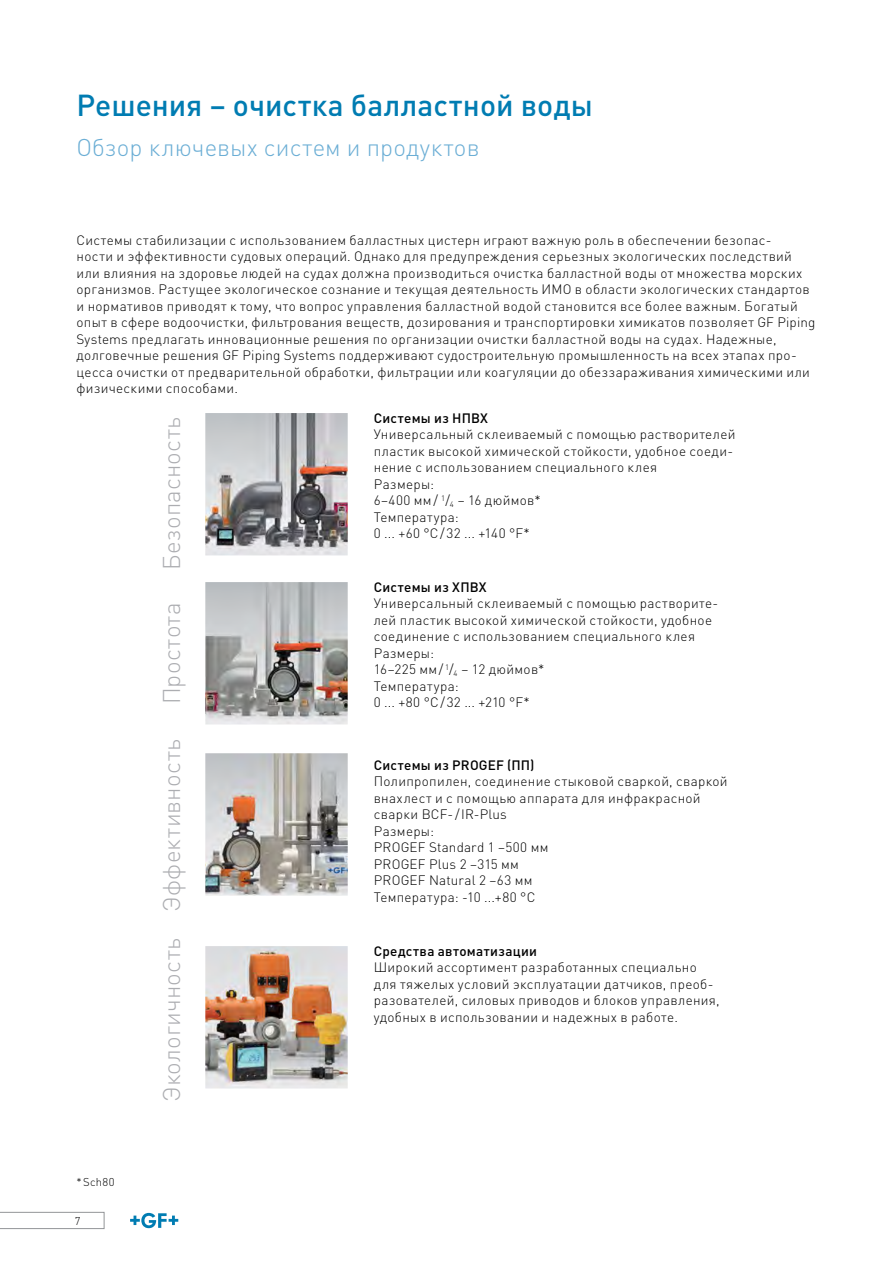
<style>
.page{position:relative;width:893px;height:1263px;background:#fff}
.page>*{position:absolute;margin:0;border:0;box-sizing:border-box;transform-origin:0 0}
.t1{font:500 30px "DIN Pro";color:#007cb2}
.t2{font:300 24px "DIN Pro";letter-spacing:.01em;color:#acadb1}
.t3{font:300 24px "DIN Pro";letter-spacing:.005em;color:#6baed5}
.t4{font:300 13.5px/16.5px "DIN Pro";letter-spacing:.025em;color:#000}
.t5{font:500 13.5px "DIN Pro";letter-spacing:.02em;color:#000}
.t6{font:300 11.25px "DIN Pro";letter-spacing:.03em;color:#000}
</style>
<div class="page">
<div style="left:0;top:1212px;width:104px;height:17px;border:1px solid #939598"></div>
<svg style="left:130px;top:1213px;width:48px;height:15px"></svg>
<img style="left:205px;top:413px;width:143px;height:142px">
<img style="left:205px;top:946px;width:143px;height:142px">
<img style="left:205px;top:582px;width:143px;height:142px">
<img style="left:205px;top:753px;width:143px;height:143px">
<h1 class="t1" style="left:77px;top:85px;width:518px">Решения – очистка балластной воды</h1>
<h2 class="t3" style="left:77px;top:131px;width:404px">Обзор ключевых систем и продуктов</h2>
<p class="t4" style="left:77px;top:231px;width:740px">Системы стабилизации с использованием балластных цистерн играют важную роль в обеспечении безопас-<br>ности и эффективности судовых операций. Однако для предупреждения серьезных экологических последствий или влияния на здоровье людей на судах должна производиться очистка балластной воды от множества морских организмов. Растущее экологическое сознание и текущая деятельность ИМО в области экологических стандартов и нормативов приводят к тому, что вопрос управления балластной водой становится все более важным. Богатый опыт в сфере водоочистки, фильтрования веществ, дозирования и транспортировки химикатов позволяет GF Piping Systems предлагать инновационные решения по организации очистки балластной воды на судах. Надежные, долговечные решения GF Piping Systems поддерживают судостроительную промышленность на всех этапах про&shy;цесса очистки от предварительной обработки, фильтрации или коагуляции до обеззараживания химическими или физическими способами.</p>
<p class="t5" style="left:374px;top:409px;width:116px">Системы из НПВХ</p>
<p class="t4" style="left:374px;top:426px;width:363px">Универсальный склеиваемый с помощью растворителей пластик высокой химической стойкости, удобное соеди&shy;нение с использованием специального клея<br>Размеры:<br>6–400 мм/ <sup>1</sup>/<sub>4</sub> – 16 дюймов*<br>Температура:<br>0 ... +60 °C/32 ... +140 °F*</p>
<h2 class="t2" style="left:155px;top:570px;width:155px;rotate:-90deg">Безопасность</h2>
<h2 class="t2" style="left:155px;top:704px;width:103px;rotate:-90deg">Простота</h2>
<h2 class="t2" style="left:155px;top:912px;width:174px;rotate:-90deg">Эффективность</h2>
<p class="t5" style="left:374px;top:578px;width:114px">Системы из ХПВХ</p>
<p class="t4" style="left:374px;top:595px;width:346px">Универсальный склеиваемый с помощью растворите&shy;лей пластик высокой химической стойкости, удобное соединение с использованием специального клея<br>Размеры:<br>16–225 мм/ <sup>1</sup>/<sub>4</sub> – 12 дюймов*<br>Температура:<br>0 ... +80 °C/32 ... +210 °F*</p>
<p class="t5" style="left:374px;top:756px;width:162px">Системы из PROGEF (ПП)</p>
<p class="t4" style="left:374px;top:773px;width:355px">Полипропилен, соединение стыковой сваркой, сваркой внахлест и с помощью аппарата для инфракрасной сварки BCF-/IR-Plus<br>Размеры:<br>PROGEF Standard 1 –500 мм<br>PROGEF Plus 2 –315 мм<br>PROGEF Natural 2 –63 мм<br>Температура: -10 ...+80 °C</p>
<p class="t6" style="left:77px;top:1175px;width:40px">*Sch80</p>
<p class="t6" style="left:75px;top:1213px;width:7px">7</p>
<h2 class="t2" style="left:155px;top:1102px;width:166px;rotate:-90deg">Экологичность</h2>
<p class="t5" style="left:374px;top:942px;width:165px">Средства автоматизации</p>
<p class="t4" style="left:374px;top:959px;width:347px">Широкий ассортимент разработанных специально для тяжелых условий эксплуатации датчиков, преоб&shy;разователей, силовых приводов и блоков управления, удобных в использовании и надежных в работе.</p>
</div>
